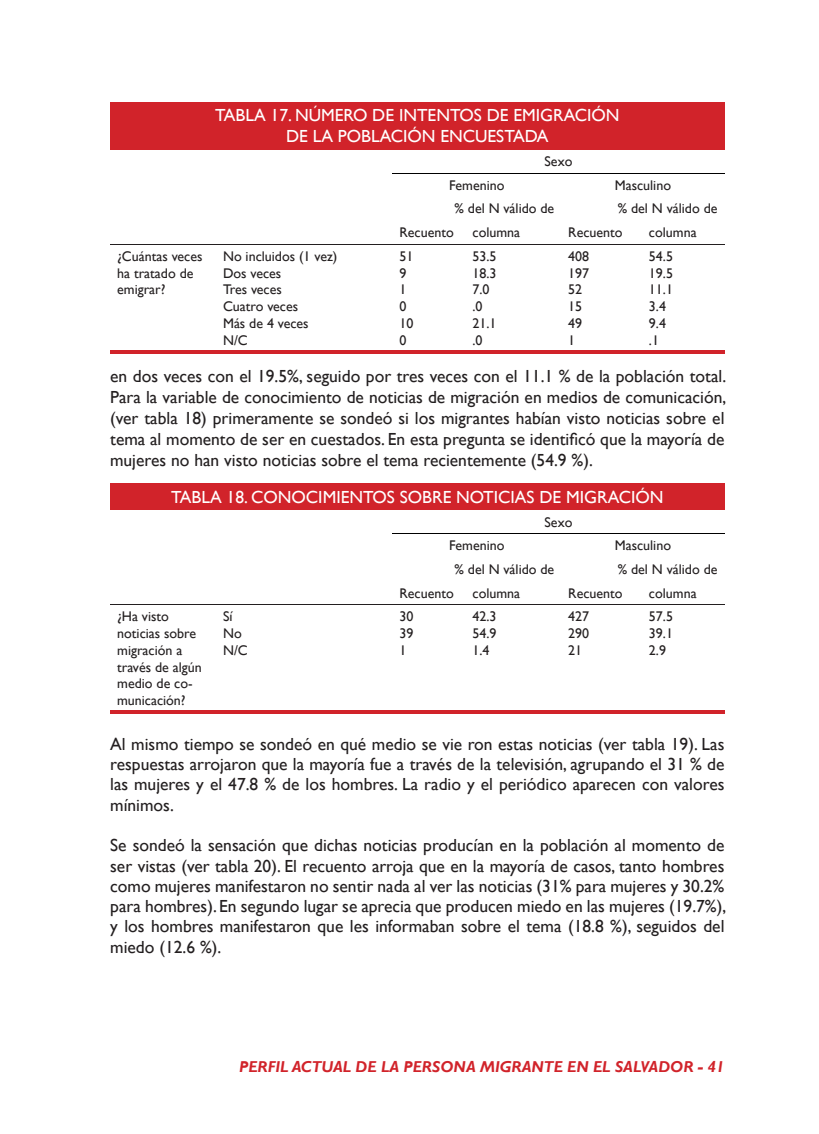
<style>
.page{position:relative;width:819px;height:1134px;background:#fff}
.page>*{position:absolute;margin:0;border:0;box-sizing:border-box;transform-origin:0 0}
.t1{font:17.5px/20.3px "Gill Sans";color:#231f20;text-align:justify}
.t2{font:17.5px/21px "Gill Sans";color:#fff;text-align:center}
.t3{font:italic 700 15.75px "Gill Sans";color:#d1232a}
.t4{font:14px/16.8px "Gill Sans";color:#231f20}
</style>
<div class="page">
<div style="left:110px;top:102px;width:614px;height:47px;background:#d1232a"></div>
<hr style="left:110px;top:244px;width:106px;height:1px;background:#231f20">
<hr style="left:216px;top:244px;width:176px;height:1px;background:#231f20">
<hr style="left:392px;top:244px;width:74px;height:1px;background:#231f20">
<hr style="left:466px;top:244px;width:95px;height:1px;background:#231f20">
<hr style="left:561px;top:244px;width:81px;height:1px;background:#231f20">
<hr style="left:642px;top:244px;width:82px;height:1px;background:#231f20">
<hr style="left:392px;top:173px;width:74px;height:1px;background:#000">
<hr style="left:466px;top:173px;width:95px;height:1px;background:#000">
<hr style="left:561px;top:173px;width:81px;height:1px;background:#000">
<hr style="left:642px;top:173px;width:82px;height:1px;background:#000">
<hr style="left:110px;top:350px;width:106px;height:4px;background:#d1232a">
<hr style="left:216px;top:350px;width:176px;height:4px;background:#d1232a">
<hr style="left:392px;top:350px;width:74px;height:4px;background:#d1232a">
<hr style="left:466px;top:350px;width:95px;height:4px;background:#d1232a">
<hr style="left:561px;top:350px;width:81px;height:4px;background:#d1232a">
<hr style="left:642px;top:350px;width:82px;height:4px;background:#d1232a">
<div style="left:110px;top:484px;width:614px;height:26px;background:#d1232a"></div>
<hr style="left:110px;top:604px;width:106px;height:1px;background:#231f20">
<hr style="left:216px;top:604px;width:176px;height:1px;background:#231f20">
<hr style="left:392px;top:604px;width:74px;height:1px;background:#231f20">
<hr style="left:466px;top:604px;width:95px;height:1px;background:#231f20">
<hr style="left:561px;top:604px;width:81px;height:1px;background:#231f20">
<hr style="left:642px;top:604px;width:82px;height:1px;background:#231f20">
<hr style="left:392px;top:533px;width:74px;height:1px;background:#000">
<hr style="left:466px;top:533px;width:95px;height:1px;background:#000">
<hr style="left:561px;top:533px;width:81px;height:1px;background:#000">
<hr style="left:642px;top:533px;width:82px;height:1px;background:#000">
<hr style="left:110px;top:711px;width:106px;height:3px;background:#d1232a">
<hr style="left:216px;top:711px;width:176px;height:3px;background:#d1232a">
<hr style="left:392px;top:711px;width:74px;height:3px;background:#d1232a">
<hr style="left:466px;top:711px;width:95px;height:3px;background:#d1232a">
<hr style="left:561px;top:711px;width:81px;height:3px;background:#d1232a">
<hr style="left:642px;top:711px;width:82px;height:3px;background:#d1232a">
<p class="t2" style="left:215px;top:105px;width:406px">TABLA 17. NÚMERO DE INTENTOS DE EMIGRACIÓN<br>DE LA POBLACIÓN ENCUESTADA</p>
<p class="t4" style="left:545px;top:153px;width:29px">Sexo</p>
<p class="t4" style="left:449px;top:177px;width:57px">Femenino</p>
<p class="t4" style="left:615px;top:177px;width:58px">Masculino</p>
<p class="t4" style="left:455px;top:201px;width:101px">% del N válido de</p>
<p class="t4" style="left:618px;top:201px;width:101px">% del N válido de</p>
<p class="t4" style="left:399px;top:224px;width:56px">Recuento</p>
<p class="t4" style="left:473px;top:224px;width:49px">columna</p>
<p class="t4" style="left:568px;top:224px;width:56px">Recuento</p>
<p class="t4" style="left:649px;top:224px;width:49px">columna</p>
<p class="t4" style="left:117px;top:248px;width:87px">¿Cuántas veces ha tratado de emigrar?</p>
<p class="t4" style="left:223px;top:248px;width:116px">No incluidos (1 vez)<br>Dos veces<br>Tres veces<br>Cuatro veces<br>Más de 4 veces<br>N/C</p>
<p class="t4" style="left:399px;top:248px;width:15px">51<br>9<br>1<br>0<br>10<br>0</p>
<p class="t4" style="left:473px;top:248px;width:26px">53.5<br>18.3<br>7.0 .0<br>21.1 .0</p>
<p class="t4" style="left:568px;top:248px;width:22px">408<br>197<br>52<br>15<br>49<br>1</p>
<p class="t4" style="left:649px;top:248px;width:26px">54.5<br>19.5<br>11.1<br>3.4<br>9.4 .1</p>
<p class="t1" style="left:110px;top:366px;width:618px;line-height:21px">en dos veces con el 19.5%, seguido por tres veces con el 11.1 % de la población total.<br>Para la variable de conocimiento de noticias de migración en medios de comunicación, (ver tabla 18) primeramente se sondeó si los migrantes habían visto noticias sobre el tema al momento de ser en cuestados. En esta pregunta se identificó que la mayoría de mujeres no han visto noticias sobre el tema recientemente (54.9 %).</p>
<p class="t2" style="left:171px;top:487px;width:494px">TABLA 18. CONOCIMIENTOS SOBRE NOTICIAS DE MIGRACIÓN</p>
<p class="t4" style="left:545px;top:514px;width:29px">Sexo</p>
<p class="t4" style="left:449px;top:537px;width:57px">Femenino</p>
<p class="t4" style="left:615px;top:537px;width:58px">Masculino</p>
<p class="t4" style="left:455px;top:561px;width:101px">% del N válido de</p>
<p class="t4" style="left:618px;top:561px;width:101px">% del N válido de</p>
<p class="t4" style="left:399px;top:585px;width:56px">Recuento</p>
<p class="t4" style="left:473px;top:585px;width:49px">columna</p>
<p class="t4" style="left:568px;top:585px;width:56px">Recuento</p>
<p class="t4" style="left:649px;top:585px;width:49px">columna</p>
<p class="t4" style="left:117px;top:608px;width:86px">¿Ha visto noticias sobre migración a través de algún medio de co&shy;municación?</p>
<p class="t4" style="left:223px;top:608px;width:26px">Sí<br>No<br>N/C</p>
<p class="t4" style="left:399px;top:608px;width:15px;text-align:justify">30<br>39<br>1</p>
<p class="t4" style="left:473px;top:608px;width:26px;text-align:justify">42.3<br>54.9<br>1.4</p>
<p class="t4" style="left:568px;top:608px;width:22px;text-align:justify">427<br>290<br>21</p>
<p class="t4" style="left:649px;top:608px;width:26px;text-align:justify">57.5<br>39.1<br>2.9</p>
<p class="t1" style="left:110px;top:734px;width:616px">Al mismo tiempo se sondeó en qué medio se vie ron estas noticias (ver tabla 19). Las respuestas arrojaron que la mayoría fue a través de la televisión, agrupando el 31 % de las mujeres y el 47.8 % de los hombres. La radio y el periódico aparecen con valores mínimos.</p>
<p class="t1" style="left:110px;top:836px;width:617px">Se sondeó la sensación que dichas noticias producían en la población al momento de ser vistas (ver tabla 20). El recuento arroja que en la mayoría de casos, tanto hombres como mujeres manifestaron no sentir nada al ver las noticias (31% para mujeres y 30.2% para hombres). En segundo lugar se aprecia que producen miedo en las mujeres (19.7%), y los hombres manifestaron que les informaban sobre el tema (18.8 %), seguidos del miedo (12.6 %).</p>
<p class="t3" style="left:239px;top:1057px;width:487px">PERFIL ACTUAL DE LA PERSONA MIGRANTE EN EL SALVADOR - 41</p>
</div>
